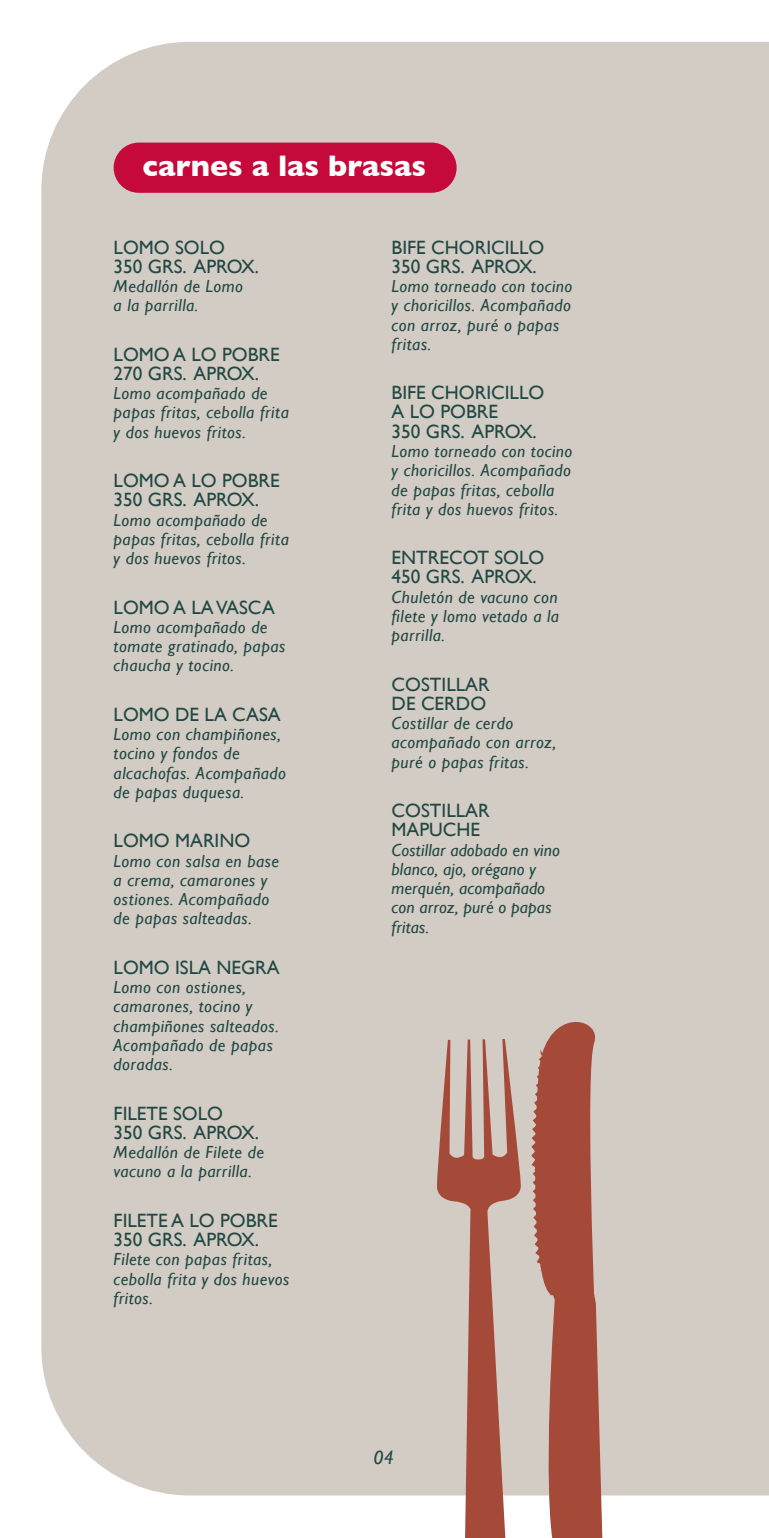
<style>
.page{position:relative;width:769px;height:1538px;background:#fff}
.page>*{position:absolute;margin:0;border:0;box-sizing:border-box;transform-origin:0 0}
.t1{font:700 30.28px "Gill Sans";color:#fff}
.t2{font:19.25px/19.2px "Gill Sans";color:#214844}
.t3{font:italic 19.25px "Gill Sans";color:#214844}
.t4{font:italic 17.5px/19.2px "Gill Sans";letter-spacing:.025em;color:#214844}
.t5{font:italic 17.5px/19.2px "Gill Sans";letter-spacing:.005em;color:#214844}
</style>
<div class="page">
<div style="left:41px;top:42px;width:728px;height:1453px;background:#d3ccc4"></div>
<svg style="left:437px;top:1039px;width:84px;height:499px;background:#c39c91"></svg>
<svg style="left:531px;top:1007px;width:72px;height:531px;background:#b57567"></svg>
<div style="left:114px;top:143px;width:343px;height:50px;background:#c6093b;border-radius:25px"></div>
<h1 class="t1" style="left:143px;top:148px;width:285px">carnes a las brasas</h1>
<p class="t2" style="left:114px;top:237px;width:147px;text-indent:62px">SOLO<br>350 GRS. APROX.</p>
<p class="t4" style="left:114px;top:276px;width:131px">Medallón de Lomo a la parrilla.</p>
<p class="t2" style="left:114px;top:344px;width:26px">LOMO</p>
<p class="t2" style="left:114px;top:237px;width:26px">LOMO</p>
<p class="t2" style="left:114px;top:344px;width:147px;text-indent:60px">A LO POBRE<br>270 GRS. APROX.</p>
<p class="t4" style="left:114px;top:384px;width:177px">Lomo acompañado de papas fritas, cebolla frita y dos huevos fritos.</p>
<p class="t2" style="left:114px;top:471px;width:26px">LOMO</p>
<p class="t2" style="left:114px;top:471px;width:147px;text-indent:60px">A LO POBRE<br>350 GRS. APROX.</p>
<p class="t4" style="left:114px;top:510px;width:177px">Lomo acompañado de papas fritas, cebolla frita y dos huevos fritos.</p>
<p class="t2" style="left:114px;top:597px;width:26px">LOMO</p>
<p class="t2" style="left:173px;top:597px;width:103px">A LA VAS CA</p>
<p class="t4" style="left:114px;top:617px;width:173px">Lomo acompañado de tomate gratinado, papas chaucha y tocino.</p>
<p class="t2" style="left:114px;top:704px;width:26px">LOMO</p>
<p class="t2" style="left:175px;top:704px;width:107px">DE LA CASA</p>
<p class="t4" style="left:114px;top:724px;width:174px">Lomo con champiñones, tocino y fondos de alcachofas. Acompañado de papas duquesa.</p>
<p class="t2" style="left:114px;top:831px;width:26px">LOMO</p>
<p class="t2" style="left:175px;top:831px;width:77px">MARINO</p>
<p class="t4" style="left:114px;top:851px;width:167px">Lomo con salsa en base a crema, camarones y ostiones. Acompañado de papas salteadas.</p>
<p class="t2" style="left:114px;top:957px;width:26px">LOMO</p>
<p class="t2" style="left:175px;top:957px;width:55px">ISLANEGRA</p>
<p class="t4" style="left:114px;top:977px;width:167px">Lomo con ostiones, camarones, tocino y champiñones salteados.<br>Acompañado de papas doradas.</p>
<p class="t2" style="left:114px;top:1103px;width:34px">FI LETE</p>
<p class="t2" style="left:114px;top:1103px;width:147px;text-indent:60px">SOLO<br>350 GRS. APROX.</p>
<p class="t4" style="left:114px;top:1142px;width:152px">Medallón de Filete de vacuno a la parrilla.</p>
<p class="t2" style="left:114px;top:1210px;width:34px">FI LETE</p>
<p class="t2" style="left:114px;top:1210px;width:147px;text-indent:58px">A LO POBRE<br>350 GRS. APROX.</p>
<p class="t4" style="left:114px;top:1250px;width:177px">Filete con papas fritas, cebolla frita y dos huevos fritos.</p>
<p class="t2" style="left:392px;top:237px;width:154px">BIFE CHORICILLO<br>350 GRS. APROX.</p>
<p class="t4" style="left:392px;top:276px;width:182px">Lomo torneado con tocino y choricillos. Acompañado con arroz, puré o papas fritas.</p>
<p class="t2" style="left:392px;top:383px;width:154px">BIFE CHORICILLO<br>A LO POBRE<br>350 GRS. APROX.</p>
<p class="t4" style="left:392px;top:441px;width:182px">Lomo torneado con tocino y choricillos. Acompañado de papas fritas, cebolla frita y dos huevos fritos.</p>
<p class="t2" style="left:392px;top:548px;width:13px">ENTRECOT</p>
<p class="t2" style="left:392px;top:548px;width:154px;text-indent:103px">SOLO<br>450 GRS. APROX.</p>
<p class="t4" style="left:392px;top:587px;width:169px;text-align:justify">Chuletón de vacuno con filete y lomo vetado a la parrilla.</p>
<p class="t2" style="left:392px;top:674px;width:12px">COSTI</p>
<p class="t2" style="left:392px;top:674px;width:94px;text-indent:55px">LLAR<br>DE CERDO</p>
<p class="t4" style="left:392px;top:714px;width:166px">Costillar de cerdo acompañado con arroz, puré o papas fritas.</p>
<p class="t2" style="left:392px;top:801px;width:12px">COSTI</p>
<p class="t2" style="left:392px;top:801px;width:90px;text-align:right">LLAR<br>MAPUCHE</p>
<p class="t5" style="left:392px;top:840px;width:170px">Costillar adobado en vino blanco, ajo, orégano y merquén, acompañado con arroz, puré o papas fritas.</p>
<p class="t3" style="left:373px;top:1446px;width:22px">04</p>
</div>
